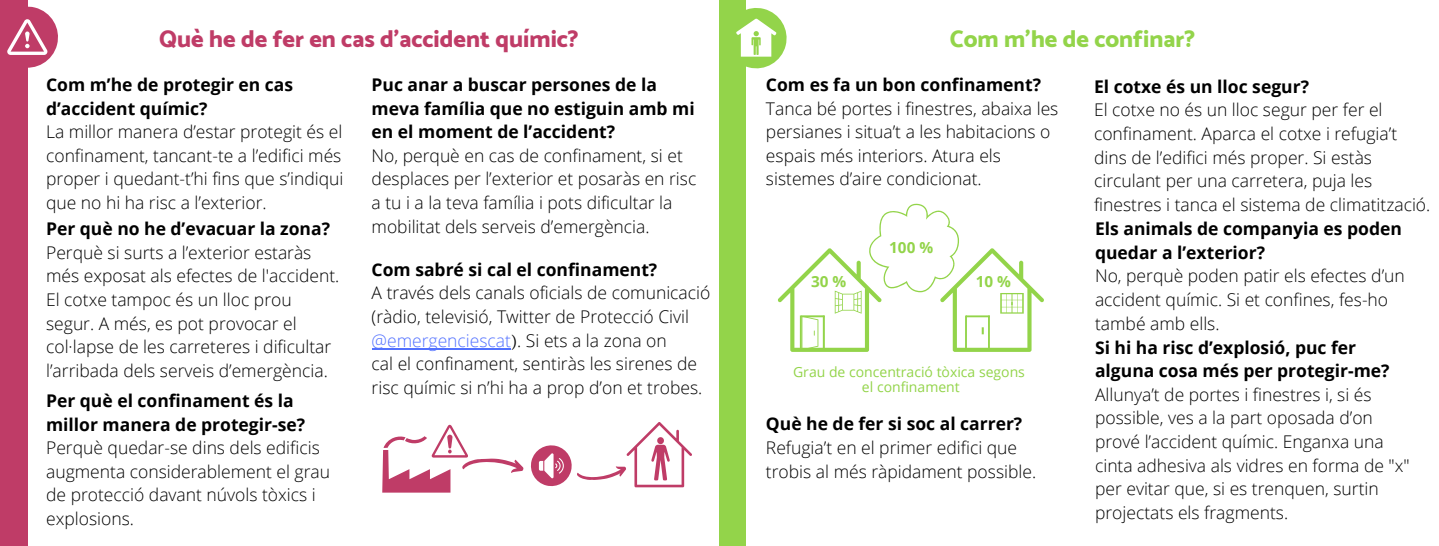
<style>
.page{position:relative;width:1439px;height:546px;background:#fff}
.page>*{position:absolute;margin:0;border:0;box-sizing:border-box;transform-origin:0 0}
.t1{font:800 23.8px "Catamaran";color:#bf3c67}
.t2{font:800 23.8px "Catamaran";color:#93d44a}
.t3{font:300 17.5px/23.6px "Open Sans";color:#000}
.t4{font:700 17.5px/23.6px "Open Sans";color:#000}
.t5{font:700 15.22px "Open Sans";color:#93d44a}
.t6{font:14px "Open Sans";color:#93d44a}
.s1{font-weight:700}
.s2{color:#5271ff}
.s3{font-family:"Minion Pro";font-weight:400}
</style>
<div class="page">
<hr style="left:372px;top:348px;width:139px;height:1px;background:#5271ff">
<div style="left:0;top:0;width:28px;height:546px;background:#bf3c67"></div>
<div style="left:720px;top:0;width:26px;height:546px;background:#93d44a"></div>
<svg style="left:7px;top:6px;width:51px;height:62px"></svg>
<svg style="left:719px;top:1px;width:68px;height:74px"></svg>
<svg style="left:778px;top:204px;width:266px;height:148px"></svg>
<svg style="left:382px;top:422px;width:310px;height:71px"></svg>
<p class="t1" style="left:159px;top:24px;width:421px">Què he de fer en cas d’accident químic?</p>
<p class="t2" style="left:950px;top:25px;width:247px">Com m'he de confinar?</p>
<p class="t4" style="left:46px;top:72px;width:248px">Com m’he de protegir en cas d’accident químic?</p>
<p class="t3" style="left:46px;top:120px;width:299px;text-align:justify">La millor manera d’estar protegit és el confinament, tancant-te a l’edifici més proper i quedant-t’hi fins que s’indiqui que no hi ha risc a l’exterior.</p>
<p class="t4" style="left:46px;top:216px;width:285px">Per què no he d’evacuar la zona?</p>
<p class="t3" style="left:46px;top:240px;width:295px">Perquè si surts a l’exterior estaràs més exposat als efectes de l'accident.<br>El cotxe tampoc és un lloc prou segur. A més, es pot provocar el col·lapse de les carreteres i dificultar l’arribada dels serveis d’emergència.</p>
<p class="t4" style="left:46px;top:388px;width:260px">Per què el confinament és la millor manera de protegir-se?</p>
<p class="t3" style="left:46px;top:436px;width:285px">Perquè quedar-se dins dels edificis augmenta considerablement el grau de protecció davant núvols tòxics i explosions.</p>
<p class="t4" style="left:372px;top:72px;width:324px">Puc anar a buscar persones de la meva família que no estiguin amb mi en el moment de l’accident?</p>
<p class="t3" style="left:372px;top:143px;width:326px">No, perquè en cas de confinament, si et desplaces per l’exterior et posaràs en risc a tu i a la teva família i pots dificultar la mobilitat dels serveis d’emergència.</p>
<p class="t3" style="left:372px;top:258px;width:340px"><span class="s1">Com sabré si cal el confinament?<br></span>A través dels canals oficials de comunicació (ràdio, televisió, Twitter de Protecció Civil <span class="s2">@emergenciescat</span><span class="s3">)</span>. Si ets a la zona on<br>cal el confinament, sentiràs les sirenes de risc químic si n’hi ha a prop d’on et trobes.</p>
<p class="t4" style="left:766px;top:72px;width:276px">Com es fa un bon confinament?</p>
<p class="t3" style="left:766px;top:96px;width:294px">Tanca bé portes i finestres, abaixa les persianes i situa’t a les habitacions o espais més interiors. Atura els sistemes d’aire condicionat.</p>
<p class="t5" style="left:889px;top:237px;width:45px">100 %</p>
<p class="t5" style="left:811px;top:270px;width:37px">30 %</p>
<p class="t5" style="left:975px;top:270px;width:37px">10 %</p>
<p class="t6" style="left:793px;top:362px;width:233px">Grau de concentració tòxica segons</p>
<p class="t6" style="left:862px;top:377px;width:99px">el confinament</p>
<p class="t4" style="left:766px;top:412px;width:258px">Què he de fer si soc al carrer?</p>
<p class="t3" style="left:766px;top:435px;width:272px">Refugia’t en el primer edifici que trobis al més ràpidament possible.</p>
<p class="t4" style="left:1094px;top:74px;width:216px">El cotxe és un lloc segur?</p>
<p class="t3" style="left:1094px;top:98px;width:305px">El cotxe no és un lloc segur per fer el confinament. Aparca el cotxe i refugia’t</p>
<p class="t3" style="left:1094px;top:145px;width:338px">dins de l’edifici més proper. Si estàs circulant per una carretera, puja les finestres i tanca el sistema de climatització.</p>
<p class="t4" style="left:1095px;top:216px;width:308px">Els animals de companyia es poden quedar a l’exterior?</p>
<p class="t3" style="left:1095px;top:264px;width:311px">No, perquè poden patir els efectes d’un accident químic. Si et confines, fes-ho també amb ells.</p>
<p class="t4" style="left:1095px;top:335px;width:296px">Si hi ha risc d’explosió, puc fer alguna cosa més per protegir-me?</p>
<p class="t3" style="left:1095px;top:382px;width:316px">Allunya’t de portes i finestres i, si és possible, ves a la part oposada d’on prové l’accident químic. Enganxa una cinta adhesiva als vidres en forma de "x" per evitar que, si es trenquen, surtin projectats els fragments.</p>
</div>
